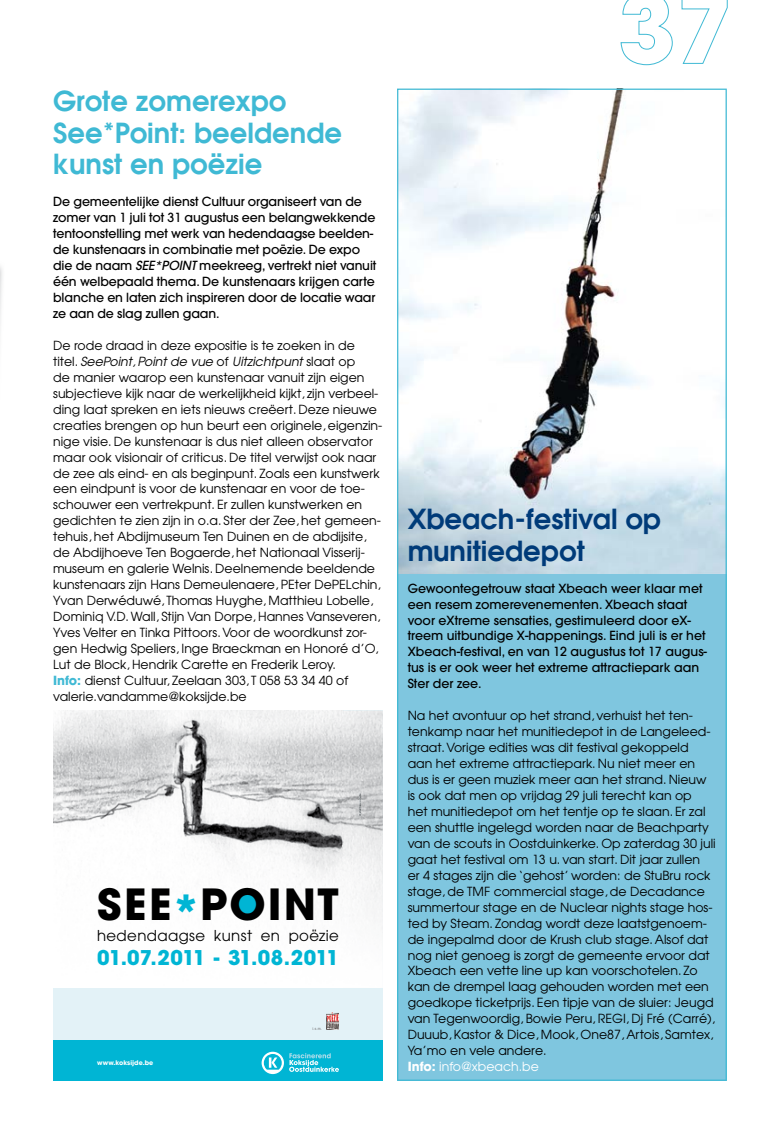
<style>
.page{position:relative;width:780px;height:1134px;background:#fff}
.page>*{position:absolute;margin:0;border:0;box-sizing:border-box;transform-origin:0 0}
.t1{font:700 42.62px "Avant Garde";letter-spacing:.05em;color:#000}
.t2{font:600 27.5px/31.9px "Avant Garde";color:#3fb9d4}
.t3{font:600 27.5px/31.9px "Avant Garde";color:#003b79}
.t4{font:700 20.25px "Avant Garde";letter-spacing:-.025em;color:#00b5d4}
.t5{font:15px "Avant Garde";letter-spacing:.025em;color:#000}
.t6{font:12.5px/16px "Avant Garde";color:#000}
.t7{font:500 12.5px/16px "Avant Garde";letter-spacing:-.01em;color:#000}
.t8{font:700 6.38px "Avant Garde";letter-spacing:.005em;color:#fff}
.t9{font:500 condensed 3.88px "Avant Garde";color:#7b7c7e}
.s1{font-style:italic}
.s2{font-weight:700;color:#3fb9d4}
.s3{color:#00b5d4}
.s4{font-weight:700;color:#fff}
.s5{color:#fff}
</style>
<div class="page">
<div style="left:53px;top:710px;width:330px;height:371px;background:#e3f2f7"></div>
<img style="left:53px;top:710px;width:330px;height:278px">
<div style="left:236px;top:891px;width:24px;height:23px;background:#00b5d4;border-radius:50%"></div>
<div style="left:53px;top:1040px;width:330px;height:41px;background:#00b5d4"></div>
<svg style="left:261px;top:1052px;width:78px;height:22px"></svg>
<img style="left:326px;top:1013px;width:13px;height:17px">
<img style="left:359px;top:794px;width:2px;height:22px">
<svg style="left:620px;top:0;width:52px;height:65px"></svg>
<svg style="left:681px;top:0;width:46px;height:64px"></svg>
<img style="left:0;top:267px;width:2px;height:57px">
<svg style="left:397px;top:89px;width:329px;height:992px;fill:#7fc6df"></svg>
<h2 class="t2" style="left:53px;top:84px;width:290px">Grote zomerexpo<br>See*Point: beeldende kunst en poëzie</h2>
<p class="t7" style="left:53px;top:194px;width:324px">De gemeentelijke dienst Cultuur organiseert van de zomer van 1 juli tot 31 augustus een belangwekkende tentoonstelling met werk van hedendaagse beelden&shy;de kunstenaars in combinatie met poëzie. De expo die de naam <span class="s1">SEE*POINT</span> meekreeg, vertrekt niet vanuit één welbepaald thema. De kunstenaars krijgen carte blanche en laten zich inspireren door de locatie waar ze aan de slag zullen gaan.</p>
<p class="t6" style="left:53px;top:337px;width:330px">De rode draad in deze expositie is te zoeken in de titel. <span class="s1">SeePoint, Point de vue</span> of <span class="s1">Uitzichtpunt</span> slaat op<br>de manier waarop een kunstenaar vanuit zijn eigen subjectieve kijk naar de werkelijkheid kijkt, zijn verbeel&shy;ding laat spreken en iets nieuws creëert. Deze nieuwe creaties brengen op hun beurt een originele, eigenzin&shy;nige visie. De kunstenaar is dus niet alleen observator maar ook visionair of criticus. De titel verwijst ook naar de zee als eind- en als beginpunt. Zoals een kunstwerk een eindpunt is voor de kunstenaar en voor de toe&shy;schouwer een vertrekpunt. Er zullen kunstwerken en gedichten te zien zijn in o.a. Ster der Zee, het gemeen&shy;tehuis, het Abdijmuseum Ten Duinen en de abdijsite, de Abdijhoeve Ten Bogaerde, het Nationaal Visserij&shy;museum en galerie Welnis. Deelnemende beeldende kunstenaars zijn Hans Demeulenaere, PEter DePELchin, Yvan Derwéduwé, Thomas Huyghe, Matthieu Lobelle, Dominiq V.D. Wall, Stijn Van Dorpe, Hannes Vanseveren, Yves Velter en Tinka Pittoors. Voor de woordkunst zor&shy;gen Hedwig Speliers, Inge Braeckman en Honoré d’O, Lut de Block, Hendrik Carette en Frederik Leroy.<br><span class="s2">Info:</span> dienst Cultuur, Zeelaan 303, T 058 53 34 40 of valerie.vandamme@koksijde.be</p>
<h1 class="t1" style="left:97px;top:876px;width:243px">SEE<span class="s3">*</span>POINT</h1>
<p class="t5" style="left:97px;top:926px;width:243px">hedendaagse kunst en poëzie</p>
<h3 class="t4" style="left:97px;top:944px;width:243px">01.07.2011 - 31.08.2011</h3>
<p class="t8" style="left:97px;top:1059px;width:58px">www.koksijde.be</p>
<p class="t9" style="left:312px;top:1026px;width:11px">i.s.m.</p>
<h2 class="t3" style="left:407px;top:502px;width:255px">Xbeach-festival op munitiedepot</h2>
<p class="t7" style="left:407px;top:580px;width:301px">Gewoontegetrouw staat Xbeach weer klaar met een resem zomerevenementen. Xbeach staat voor eXtreme sensaties, gestimuleerd door eX&shy;treem uitbundige X-happenings. Eind juli is er het Xbeach-festival, en van 12 augustus tot 17 augus&shy;tus is er ook weer het extreme attractiepark aan Ster der zee.</p>
<p class="t6" style="left:407px;top:707px;width:309px">Na het avontuur op het strand, verhuist het ten&shy;tenkamp naar het munitiedepot in de Langeleed&shy;straat. Vorige edities was dit festival gekoppeld aan het extreme attractiepark. Nu niet meer en dus is er geen muziek meer aan het strand. Nieuw is ook dat men op vrijdag 29 juli terecht kan op<br>het munitiedepot om het tentje op te slaan. Er zal een shuttle ingelegd worden naar de Beachparty van de scouts in Oostduinkerke. Op zaterdag 30 juli gaat het festival om 13 u. van start. Dit jaar zullen<br>er 4 stages zijn die ‘gehost’ worden: de StuBru rock stage, de TMF commercial stage, de Decadance summertour stage en de Nuclear nights stage hos&shy;ted by Steam. Zondag wordt deze laatstgenoem&shy;de ingepalmd door de Krush club stage. Alsof dat nog niet genoeg is zorgt de gemeente ervoor dat Xbeach een vette line up kan voorschotelen. Zo kan de drempel laag gehouden worden met een goedkope ticketprijs. Een tipje van de sluier: Jeugd van Tegenwoordig, Bowie Peru, REGI, Dj Fré (Carré), Duuub, Kastor &amp; Dice, Mook, One87, Artois, Samtex, Ya’mo en vele andere.<br><span class="s4">Info:</span> <span class="s5">info@xbeach.be</span></p>
</div>
